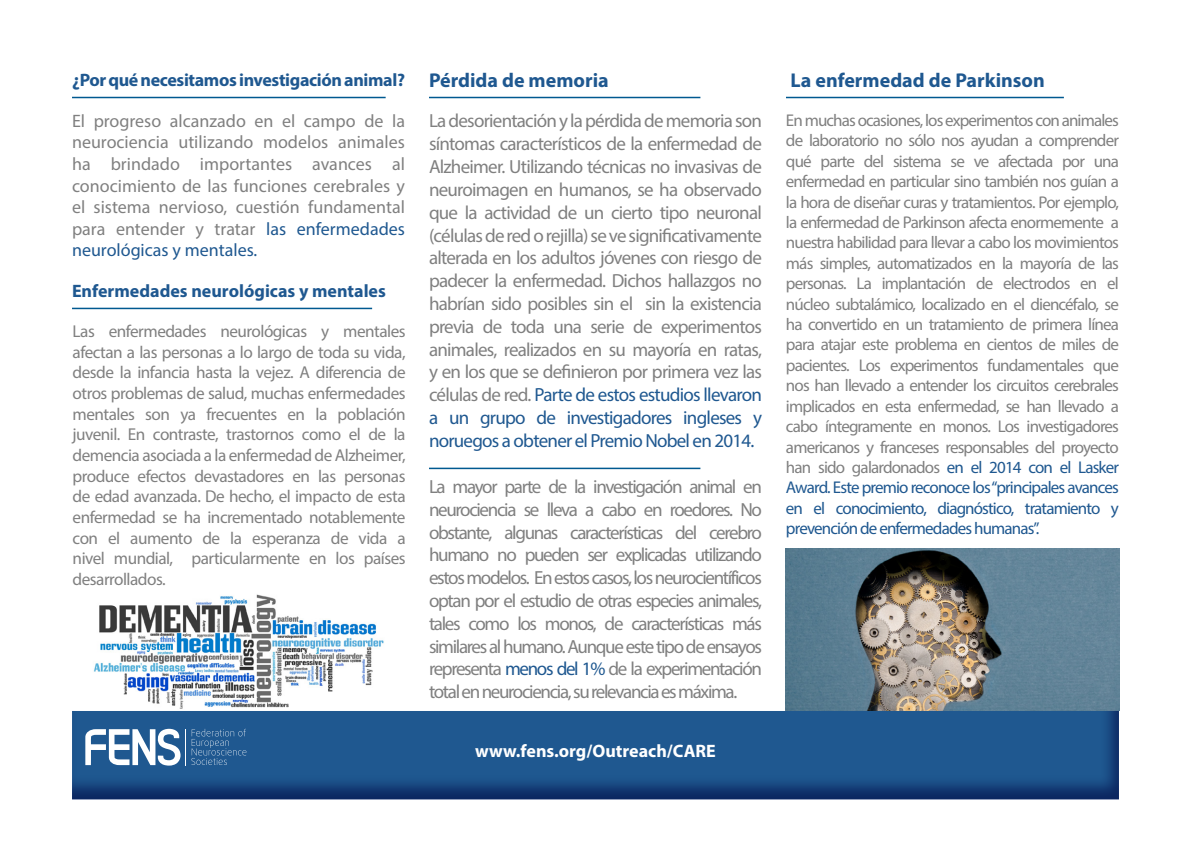
<style>
.page{position:relative;width:1191px;height:851px;background:#fff}
.page>*{position:absolute;margin:0;border:0;box-sizing:border-box;transform-origin:0 0}
.t1{font:700 20px "Myriad Pro";color:#1f5890}
.t2{font:19px/22.8px "Myriad Pro";letter-spacing:-.065em;color:#808080;text-align:justify}
.t3{font:18px/21.6px "Myriad Pro";color:#808080;text-align:justify}
.t4{font:700 18px "Myriad Pro";letter-spacing:-.02em;color:#1f5890}
.t5{font:700 18px "Myriad Pro";color:#1f5890}
.t6{font:700 18px "Myriad Pro";color:#fff}
.t7{font:17.2px/20.6px "Myriad Pro";letter-spacing:-.03em;color:#808080;text-align:justify}
.t8{font:17px/20.4px "Myriad Pro";letter-spacing:-.05em;color:#808080;text-align:justify}
.s1{color:#1f5890}
</style>
<div class="page">
<img style="left:785px;top:548px;width:334px;height:162px">
<hr style="left:429px;top:97px;width:271px;height:1px;background:#005990">
<hr style="left:786px;top:97px;width:277px;height:1px;background:#005990">
<hr style="left:429px;top:467px;width:271px;height:2px;background:#005990">
<hr style="left:72px;top:97px;width:314px;height:1px;background:#005990">
<img style="left:94px;top:594px;width:290px;height:115px">
<div style="left:72px;top:710px;width:1048px;height:92px;background:#253f8e;opacity:.75"></div>
<svg style="left:82px;top:726px;width:171px;height:40px;fill:#1f5890"></svg>
<hr style="left:72px;top:307px;width:300px;height:2px;background:#005990">
<p class="t4" style="left:72px;top:68px;width:334px">¿Por qué necesitamos investigación animal?</p>
<p class="t3" style="left:72px;top:109px;width:334px">El progreso alcanzado en el campo de la neurociencia utilizando modelos animales ha brindado importantes avances al conocimiento de las funciones cerebrales y el sistema nervioso, cuestión fundamental para entender y tratar <span class="s1">las enfermedades neurológicas y mentales.</span></p>
<p class="t5" style="left:72px;top:279px;width:315px">Enfermedades neurológicas y mentales</p>
<p class="t7" style="left:73px;top:320px;width:334px">Las enfermedades neurológicas y mentales afectan a las personas a lo largo de toda su vida, desde la infancia hasta la vejez. A diferencia de otros problemas de salud, muchas enfermedades mentales son ya frecuentes en la población juvenil. En contraste, trastornos como el de la demencia asociada a la enfermedad de Alzheimer, produce efectos devastadores en las personas de edad avanzada. De hecho, el impacto de esta enfermedad se ha incrementado notablemente con el aumento de la esperanza de vida a nivel mundial, particularmente en los países desarrollados.</p>
<p class="t1" style="left:429px;top:67px;width:181px">Pérdida de memoria</p>
<p class="t2" style="left:429px;top:109px;width:334px">La desorientación y la pérdida de memoria son síntomas característicos de la enfermedad de Alzheimer. Utilizando técnicas no invasivas de neuroimagen en humanos, se ha observado que la actividad de un cierto tipo neuronal (células de red o rejilla) se ve significativamente alterada en los adultos jóvenes con riesgo de padecer la enfermedad. Dichos hallazgos no habrían sido posibles sin el sin la existencia previa de toda una serie de experimentos animales, realizados en su mayoría en ratas, y en los que se definieron por primera vez las células de red. <span class="s1">Parte de estos estudios llevaron a un grupo de investigadores ingleses y noruegos a obtener el Premio Nobel en 2014.</span></p>
<p class="t2" style="left:429px;top:475px;width:334px">La mayor parte de la investigación animal en neurociencia se lleva a cabo en roedores. No obstante, algunas características del cerebro humano no pueden ser explicadas utilizando estos modelos. En estos casos, los neurocientíficos optan por el estudio de otras especies animales, tales como los monos, de características más similares al humano. Aunque este tipo de ensayos representa <span class="s1">menos del 1%</span> de la experimentación total en neurociencia, su relevancia es máxima.</p>
<p class="t6" style="left:475px;top:739px;width:242px">www.fens.org/Outreach/CARE</p>
<p class="t1" style="left:790px;top:67px;width:256px">La enfermedad de Parkinson</p>
<p class="t8" style="left:786px;top:110px;width:334px">En muchas ocasiones, los experimentos con animales de laboratorio no sólo nos ayudan a comprender qué parte del sistema se ve afectada por una enfermedad en particular sino también nos guían a la hora de diseñar curas y tratamientos. Por ejemplo, la enfermedad de Parkinson afecta enormemente a nuestra habilidad para llevar a cabo los movimientos más simples, automatizados en la mayoría de las personas. La implantación de electrodos en el núcleo subtalámico, localizado en el diencéfalo, se ha convertido en un tratamiento de primera línea para atajar este problema en cientos de miles de pacientes. Los experimentos fundamentales que nos han llevado a entender los circuitos cerebrales implicados en esta enfermedad, se han llevado a cabo íntegramente en monos. Los investigadores americanos y franceses responsables del proyecto han sido galardonados <span class="s1">en el 2014 con el Lasker Award. Este premio reconoce los “principales avances en el conocimiento, diagnóstico, tratamiento y prevención de enfermedades humanas”.</span></p>
</div>
